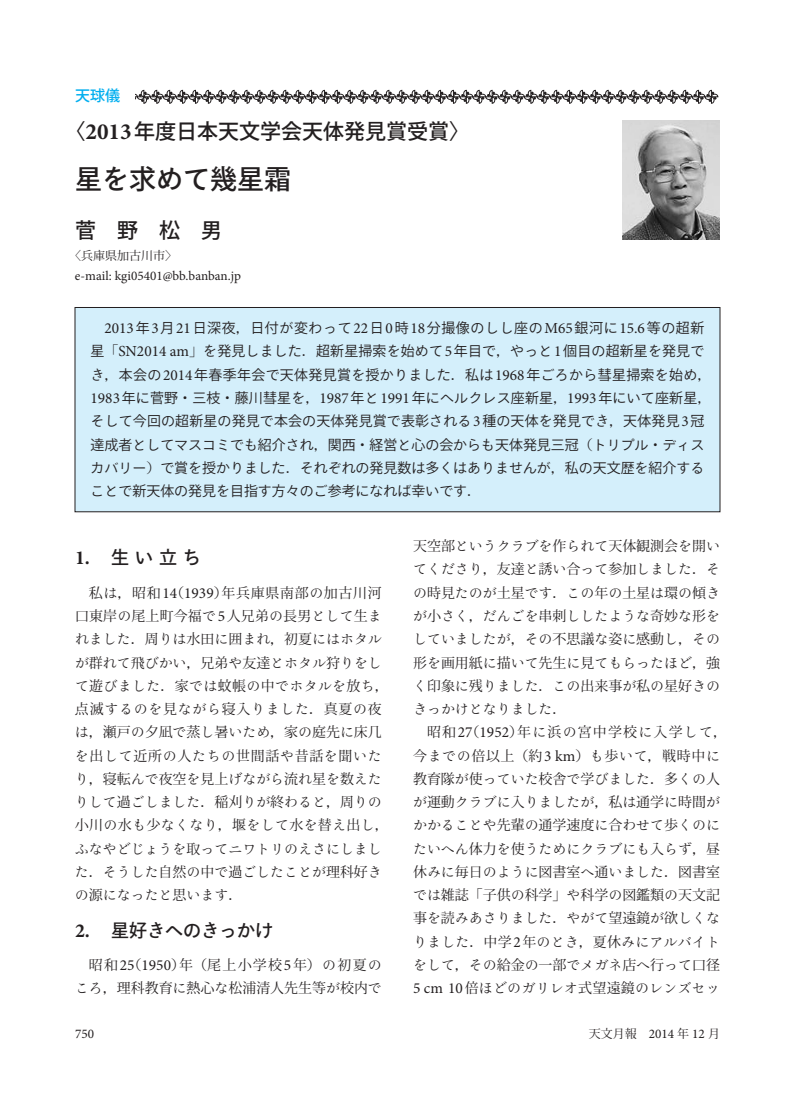
<style>
.page{position:relative;width:795px;height:1115px;background:#fff}
.page>*{position:absolute;margin:0;border:0;box-sizing:border-box;transform-origin:0 0}
.t1{font:500 27px "Koz Go Pro";color:#231f20}
.t2{font:500 21px "Koz Go Pro";color:#231f20}
.t3{font:700 19.8px "Minion Pro";color:#231f20}
.t4{font:500 18px "Ryo Gothic Plus N";color:#231f20}
.t5{font:15.3px "Minion Pro";color:#231f20}
.t6{font:500 15px "Koz Go Pro";color:#00aeef}
.t7{font:13.95px/23.2px "Ryo Text Plus N";color:#231f20;text-align:justify}
.t8{font:13.95px/23.2px "Koz Go Pro";letter-spacing:.015em;color:#231f20}
.t9{font:13.95px/23.2px "Ryo Gothic Plus N";color:#231f20;text-align:justify}
.t10{font:13.95px/23.2px "Koz Min Pro";letter-spacing:.01em;color:#231f20;text-align:right}
.t11{font:13.95px/23.2px "Koz Min Pro";letter-spacing:.03em;color:#231f20;text-align:right}
.t12{font:13.95px/23.2px "Koz Min Pro";letter-spacing:.085em;color:#231f20}
.t13{font:13.2px "Minion Pro";color:#231f20}
.t14{font:12px "Koz Min Pro";color:#231f20}
.s1{font-family:"Minion Pro";font-weight:700;font-size:23.1px}
.s2{font-family:"Ryo Gothic Plus N"}
.s3{font-family:"Koz Go Pro";font-size:13.95px}
.s4{font-family:"Koz Min Pro";font-size:13.95px}
.s5{font-family:"Ryo Gothic Plus N";font-size:13.95px}
.s6{font-family:"Koz Min Pro"}
.s7{font-family:"Minion Pro";font-size:15.3px}
.s8{font-family:"Koz Go Pro"}
.s9{font-family:"Koz Go Pro";font-weight:500;font-size:18px}
.s10{font-family:"Ryo Gothic Plus N";font-weight:500;font-size:18px}
.s11{font-family:"Ryo Text Plus N"}
.s12{font-family:"Minion Pro";font-weight:700;font-size:19.8px}
.s13{font-family:"Minion Pro";font-size:13.2px}
</style>
<div class="page">
<svg style="left:135px;top:90px;width:583px;height:14px"></svg>
<div style="left:75px;top:307px;width:645px;height:205px;background:#d4effb;border:1px solid #231f20"></div>
<img style="left:622px;top:120px;width:98px;height:119px">
<p class="t6" style="left:75px;top:86px;width:46px">天球儀</p>
<h2 class="t2" style="left:64px;top:117px;width:407px">〈<span class="s1">2013</span>年度日本天文学会天体発見賞受賞〉</h2>
<h1 class="t1" style="left:75px;top:162px;width:217px">星<span class="s2">を</span>求<span class="s2">めて</span>幾星霜</h1>
<h2 class="t2" style="left:75px;top:217px;width:148px">菅　野　松　男</h2>
<p class="t14" style="left:69px;top:247px;width:109px">〈兵庫県加古川市〉</p>
<p class="t13" style="left:75px;top:267px;width:168px">e-mail: kgi05401@bb.banban.jp</p>
<p class="t5" style="left:105px;top:318px;width:601px">2013<span class="s3">年</span>3<span class="s3">月</span>21<span class="s3">日深夜</span><span class="s4">，</span><span class="s3">日付</span><span class="s5">が</span><span class="s3">変</span><span class="s5">わって</span>22<span class="s3">日</span>0<span class="s3">時</span>18<span class="s3">分撮像</span><span class="s5">のしし</span><span class="s3">座</span><span class="s5">の</span>M65<span class="s3">銀河</span><span class="s5">に</span>15.6<span class="s3">等</span><span class="s5">の</span><span class="s3">超新</span></p>
<p class="t8" style="left:91px;top:340px;width:622px">星<span class="s6">「</span><span class="s7">SN2014 am</span><span class="s6">」</span><span class="s2">を</span>発見<span class="s2">しました</span><span class="s6">．</span>超新星掃索<span class="s2">を</span>始<span class="s2">めて</span><span class="s7">5</span>年目<span class="s2">で</span><span class="s6">，</span><span class="s2">やっと</span><span class="s7">1</span>個目<span class="s2">の</span>超新星<span class="s2">を</span>発見<span class="s2">でき</span><span class="s6">，</span>本会<span class="s2">の</span><span class="s7">2014</span>年春季年会<span class="s2">で</span>天体発見賞<span class="s2">を</span>授<span class="s2">かりました</span><span class="s6">．</span>私<span class="s2">は</span><span class="s7">1968</span>年<span class="s2">ごろから</span>彗星掃索<span class="s2">を</span>始<span class="s2">め</span><span class="s6">，</span><span class="s7">1983</span>年<span class="s2">に</span>菅野<span class="s6">・</span>三枝<span class="s6">・</span>藤川彗星<span class="s2">を</span><span class="s6">，</span><span class="s7">1987</span>年<span class="s2">と</span><span class="s7">1991</span>年<span class="s2">にヘルクレス</span>座新星<span class="s6">，</span><span class="s7">1993</span>年<span class="s2">にいて</span>座新星<span class="s6">，</span><span class="s2">そして</span>今回<span class="s2">の</span>超新星<span class="s2">の</span>発見<span class="s2">で</span>本会<span class="s2">の</span>天体発見賞<span class="s2">で</span>表彰<span class="s2">される</span><span class="s7">3</span>種<span class="s2">の</span>天体<span class="s2">を</span>発見<span class="s2">でき</span><span class="s6">，</span>天体発見<span class="s7">3</span>冠</p>
<p class="t9" style="left:91px;top:433px;width:615px"><span class="s8">達成者</span>としてマスコミでも<span class="s8">紹介</span>され<span class="s6">，</span><span class="s8">関西</span><span class="s6">・</span><span class="s8">経営</span>と<span class="s8">心</span>の<span class="s8">会</span>からも<span class="s8">天体発見三冠</span><span class="s6">（</span>トリプル<span class="s6">・</span>ディスカバリー<span class="s6">）</span>で<span class="s8">賞</span>を<span class="s8">授</span>かりました<span class="s6">．</span>それぞれの<span class="s8">発見数</span>は<span class="s8">多</span>くはありませんが<span class="s6">，</span><span class="s8">私</span>の<span class="s8">天文歴</span>を<span class="s8">紹介</span>することで<span class="s8">新天体</span>の<span class="s8">発見</span>を<span class="s8">目指</span>す<span class="s8">方々</span>のご<span class="s8">参考</span>になれば<span class="s8">幸</span>いです<span class="s6">．</span></p>
<h3 class="t3" style="left:75px;top:544px;width:127px">1. <span class="s9">生</span><span class="s10">い</span><span class="s9">立</span><span class="s10">ち</span></h3>
<p class="t11" style="left:75px;top:580px;width:308px">私<span class="s11">は</span>，昭和<span class="s7">14</span>（<span class="s7">1939</span>）年兵庫県南部<span class="s11">の</span>加古川河口東岸<span class="s11">の</span>尾上町今福<span class="s11">で</span><span class="s7">5</span>人兄弟<span class="s11">の</span>長男<span class="s11">として</span>生<span class="s11">ま</span></p>
<p class="t7" style="left:75px;top:627px;width:315px;text-align:left">れました<span class="s6">．周</span>りは<span class="s6">水田</span>に<span class="s6">囲</span>まれ<span class="s6">，初夏</span>にはホタルが<span class="s6">群</span>れて<span class="s6">飛</span>びかい<span class="s6">，兄弟</span>や<span class="s6">友達</span>とホタル<span class="s6">狩</span>りをして<span class="s6">遊</span>びました<span class="s6">．家</span>では<span class="s6">蚊帳</span>の<span class="s6">中</span>でホタルを<span class="s6">放</span>ち<span class="s6">，点滅</span>するのを<span class="s6">見</span>ながら<span class="s6">寝入</span>りました<span class="s6">．真夏</span>の<span class="s6">夜</span></p>
<p class="t10" style="left:75px;top:720px;width:308px"><span class="s11">は</span>，瀬戸<span class="s11">の</span>夕凪<span class="s11">で</span>蒸<span class="s11">し</span>暑<span class="s11">いため</span>，家<span class="s11">の</span>庭先<span class="s11">に</span>床几</p>
<p class="t7" style="left:75px;top:743px;width:315px;text-align:left">を<span class="s6">出</span>して<span class="s6">近所</span>の<span class="s6">人</span>たちの<span class="s6">世間話</span>や<span class="s6">昔話</span>を<span class="s6">聞</span>いたり<span class="s6">，寝転</span>んで<span class="s6">夜空</span>を<span class="s6">見上</span>げながら<span class="s6">流</span>れ<span class="s6">星</span>を<span class="s6">数</span>えたりして<span class="s6">過</span>ごしました<span class="s6">．稲刈</span>りが<span class="s6">終</span>わると<span class="s6">，周</span>りの<span class="s6">小川</span>の<span class="s6">水</span>も<span class="s6">少</span>なくなり<span class="s6">，堰</span>をして<span class="s6">水</span>を<span class="s6">替</span>え<span class="s6">出</span>し<span class="s6">，</span>ふなやどじょうを<span class="s6">取</span>ってニワトリのえさにしました<span class="s6">．</span>そうした<span class="s6">自然</span>の<span class="s6">中</span>で<span class="s6">過</span>ごしたことが<span class="s6">理科好</span>きの<span class="s6">源</span>になったと<span class="s6">思</span>います<span class="s6">．</span></p>
<p class="t4" style="left:75px;top:918px;width:199px"><span class="s12">2.</span> <span class="s8">星好</span>きへのきっかけ</p>
<p class="t10" style="left:75px;top:952px;width:308px">昭和<span class="s7">25</span>（<span class="s7">1950</span>）年（尾上小学校<span class="s7">5</span>年）<span class="s11">の</span>初夏<span class="s11">のころ</span>，理科教育<span class="s11">に</span>熱心<span class="s11">な</span>松浦清人先生等<span class="s11">が</span>校内<span class="s11">で</span></p>
<p class="t7" style="left:413px;top:534px;width:308px"><span class="s6">天空部</span>というクラブを<span class="s6">作</span>られて<span class="s6">天体観測会</span>を<span class="s6">開</span>いてくださり<span class="s6">，友達</span>と<span class="s6">誘</span>い<span class="s6">合</span>って<span class="s6">参加</span>しました<span class="s6">．</span>その<span class="s6">時見</span>たのが<span class="s6">土星</span>です<span class="s6">．</span>この<span class="s6">年</span>の<span class="s6">土星</span>は<span class="s6">環</span>の<span class="s6">傾</span>きが<span class="s6">小</span>さく<span class="s6">，</span>だんごを<span class="s6">串刺</span>ししたような<span class="s6">奇妙</span>な<span class="s6">形</span>をしていましたが<span class="s6">，</span>その<span class="s6">不思議</span>な<span class="s6">姿</span>に<span class="s6">感動</span>し<span class="s6">，</span>その<span class="s6">形</span>を<span class="s6">画用紙</span>に<span class="s6">描</span>いて<span class="s6">先生</span>に<span class="s6">見</span>てもらったほど<span class="s6">，強</span>く<span class="s6">印象</span>に<span class="s6">残</span>りました<span class="s6">．</span>この<span class="s6">出来事</span>が<span class="s6">私</span>の<span class="s6">星好</span>きのきっかけとなりました<span class="s6">．</span></p>
<p class="t12" style="left:413px;top:720px;width:315px;text-indent:14px">昭和<span class="s7">27</span>（<span class="s7">1952</span>）年<span class="s11">に</span>浜<span class="s11">の</span>宮中学校<span class="s11">に</span>入学<span class="s11">して</span>，今<span class="s11">までの</span>倍以上（約<span class="s7">3 km</span>）<span class="s11">も</span>歩<span class="s11">いて</span>，戦時中<span class="s11">に</span></p>
<p class="t7" style="left:413px;top:767px;width:308px"><span class="s6">教育隊</span>が<span class="s6">使</span>っていた<span class="s6">校舎</span>で<span class="s6">学</span>びました<span class="s6">．多</span>くの<span class="s6">人</span>が<span class="s6">運動</span>クラブに<span class="s6">入</span>りましたが<span class="s6">，私</span>は<span class="s6">通学</span>に<span class="s6">時間</span>がかかることや<span class="s6">先輩</span>の<span class="s6">通学速度</span>に<span class="s6">合</span>わせて<span class="s6">歩</span>くのにたいへん<span class="s6">体力</span>を<span class="s6">使</span>うためにクラブにも<span class="s6">入</span>らず<span class="s6">，昼</span></p>
<p class="t10" style="left:413px;top:859px;width:308px;text-align:left">休<span class="s11">みに</span>毎日<span class="s11">のように</span>図書室<span class="s11">へ</span>通<span class="s11">いました</span>．図書室<span class="s11">では</span>雑誌「子供<span class="s11">の</span>科学」<span class="s11">や</span>科学<span class="s11">の</span>図鑑類<span class="s11">の</span>天文記</p>
<p class="t7" style="left:413px;top:906px;width:308px"><span class="s6">事</span>を<span class="s6">読</span>みあさりました<span class="s6">．</span>やがて<span class="s6">望遠鏡</span>が<span class="s6">欲</span>しくなりました<span class="s6">．中学</span><span class="s7">2</span><span class="s6">年</span>のとき<span class="s6">，夏休</span>みにアルバイトをして<span class="s6">，</span>その<span class="s6">給金</span>の<span class="s6">一部</span>でメガネ<span class="s6">店</span>へ<span class="s6">行</span>って<span class="s6">口径</span><span class="s7">5 cm 10</span><span class="s6">倍</span>ほどのガリレオ<span class="s6">式望遠鏡</span>のレンズセッ</p>
<p class="t13" style="left:75px;top:1024px;width:21px">750</p>
<p class="t14" style="left:589px;top:1024px;width:133px">天文月報　<span class="s13">2014</span> 年 <span class="s13">12</span> 月</p>
</div>
